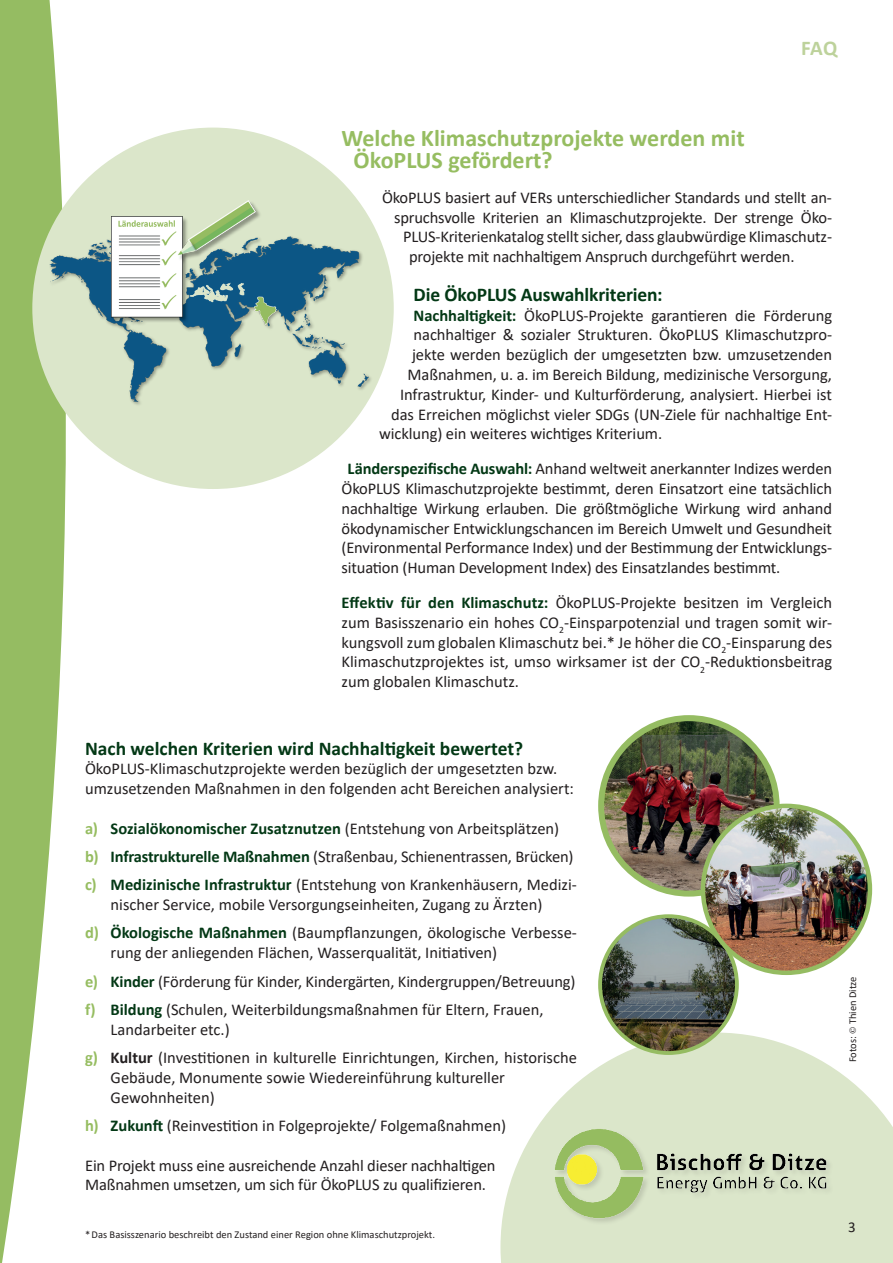
<style>
.page{position:relative;width:893px;height:1263px;background:#fff}
.page>*{position:absolute;margin:0;border:0;box-sizing:border-box;transform-origin:0 0}
.t1{font:700 24px/22.5px "Calibri";color:#96bd61}
.t2{font:700 21px "Calibri";color:#bdd29b}
.t3{font:700 19.5px "Calibri";letter-spacing:-.005em;color:#033815}
.t4{font:16.5px/19.8px "Calibri";letter-spacing:-.005em;color:#231f20}
.t5{font:15px "Calibri";color:#231f20}
.t6{font:10.5px "Calibri";color:#231f20}
.s1{font-weight:700;color:#033815}
.s2{font-weight:700;color:#96bd61}
.s3{font-weight:700}
.s4{font-family:"Minion Pro"}
</style>
<div class="page">
<svg style="left:0;top:0;width:105px;height:1263px"></svg>
<svg style="left:500px;top:1033px;width:393px;height:230px;fill:#dbe6ca"></svg>
<div style="left:554px;top:1128px;width:279px;height:97px;background:#dbe6ca"></div>
<img style="left:555px;top:1129px;width:272px;height:90px">
<div style="left:32px;top:128px;width:362px;height:361px;background:#dbe6ca;border-radius:50%"></div>
<img style="left:600px;top:918px;width:137px;height:134px">
<div style="left:598px;top:914px;width:141px;height:141px;border:4px solid #95bc62;border-radius:50%"></div>
<img style="left:601px;top:718px;width:176px;height:175px;border-radius:88px">
<div style="left:598px;top:715px;width:182px;height:181px;border:6px solid #95bc62;border-radius:50%"></div>
<img style="left:703px;top:806px;width:167px;height:167px;border-radius:83px">
<div style="left:701px;top:804px;width:171px;height:171px;border:4px solid #95bc62;border-radius:50%"></div>
<img style="left:47px;top:199px;width:327px;height:209px">
<p class="t2" style="left:801px;top:33px;width:38px">FAQ</p>
<h1 class="t1" style="left:354px;top:126px;width:393px;text-indent:-12px">Welche Klimaschutzprojekte werden mit<br>ÖkoPLUS gefördert?</h1>
<p class="t4" style="left:382px;top:187px;width:451px">ÖkoPLUS basiert auf VERs unterschiedlicher Standards und stellt an-</p>
<p class="t4" style="left:394px;top:207px;width:439px">spruchsvolle Kriterien an Klimaschutzprojekte. Der strenge Öko-</p>
<p class="t4" style="left:403px;top:227px;width:430px">PLUS-Kriterienkatalog stellt sicher, dass glaubwürdige Klimaschutz-</p>
<p class="t4" style="left:409px;top:246px;width:387px">projekte mit nachhaltigem Anspruch durchgeführt werden.</p>
<p class="t3" style="left:414px;top:280px;width:250px">Die ÖkoPLUS Auswahlkriterien:</p>
<p class="t4" style="left:414px;top:305px;width:420px"><span class="s1">Nachhaltigkeit:</span> ÖkoPLUS-Projekte garantieren die Förderung</p>
<p class="t4" style="left:414px;top:324px;width:420px">nachhaltiger &amp; sozialer Strukturen. ÖkoPLUS Klimaschutzpro-</p>
<p class="t4" style="left:412px;top:344px;width:421px">jekte werden bezüglich der umgesetzten bzw. umzusetzenden</p>
<p class="t4" style="left:408px;top:364px;width:426px">Maßnahmen, u. a. im Bereich Bildung, medizinische Versorgung,</p>
<p class="t4" style="left:400px;top:384px;width:433px">Infrastruktur, Kinder- und Kulturförderung, analysiert. Hierbei ist</p>
<p class="t4" style="left:391px;top:404px;width:442px">das Erreichen möglichst vieler SDGs (UN-Ziele für nachhaltige Ent-</p>
<p class="t4" style="left:379px;top:423px;width:285px">wicklung) ein weiteres wichtiges Kriterium.</p>
<p class="t4" style="left:342px;top:458px;width:492px;text-align:justify;text-indent:6px"><span class="s1">Länderspezifische Auswahl:</span> Anhand weltweit anerkannter Indizes werden ÖkoPLUS Klimaschutzprojekte bestimmt, deren Einsatzort eine tatsächlich nachhaltige Wirkung erlauben. Die größtmögliche Wirkung wird anhand ökodynamischer Entwicklungschancen im Bereich Umwelt und Gesundheit (Environmental Performance Index) und der Bestimmung der Entwicklungs&shy;situation (Human Development Index) des Einsatzlandes bestimmt.</p>
<p class="t4" style="left:342px;top:592px;width:492px;text-align:justify"><span class="s1">Effektiv für den Klimaschutz:</span> ÖkoPLUS-Projekte besitzen im Vergleich zum Basisszenario ein hohes CO<sub>2</sub>-Einsparpotenzial und tragen somit wir&shy;kungsvoll zum globalen Klimaschutz bei.* Je höher die CO<sub>2</sub>-Einsparung des Klimaschutzprojektes ist, umso wirksamer ist der CO<sub>2</sub>-Reduktionsbeitrag zum globalen Klimaschutz.</p>
<p class="t3" style="left:85px;top:734px;width:440px">Nach welchen Kriterien wird Nachhaltigkeit bewertet?</p>
<p class="t4" style="left:85px;top:758px;width:490px">ÖkoPLUS-Klimaschutzprojekte werden bezüglich der umgesetzten bzw. umzusetzenden Maßnahmen in den folgenden acht Bereichen analysiert:</p>
<p class="t4" style="left:85px;top:814px;width:493px;line-height:28.3px"><span class="s2">a)</span> <span class="s1">Sozialökonomischer Zusatznutzen</span> (Entstehung von Arbeitsplätzen) <span class="s2">b)</span> <span class="s1">Infrastrukturelle Maßnahmen</span> (Straßenbau, Schienentrassen, Brücken) <span class="s2">c)</span> <span class="s1">Medizinische Infrastruktur</span> (Entstehung von Krankenhäusern, Medizi-</p>
<p class="t4" style="left:85px;top:890px;width:493px;line-height:28.3px;text-align:center">nischer Service, mobile Versorgungseinheiten, Zugang zu Ärzten)<br><span class="s2">d)</span> <span class="s1">Ökologische Maßnahmen</span> (Baumpflanzungen, ökologische Verbesse-</p>
<p class="t4" style="left:85px;top:938px;width:492px;line-height:28.3px;text-indent:26px">rung der anliegenden Flächen, Wasserqualität, Initiativen)<br><span class="s2">e)</span> <span class="s1">Kinder</span> (Förderung für Kinder, Kindergärten, Kindergruppen/Betreuung) <span class="s2">f)</span> <span class="s1">Bildung</span> (Schulen, Weiterbildungsmaßnahmen für Eltern, Frauen,</p>
<p class="t4" style="left:85px;top:1014px;width:493px;line-height:28.3px;text-indent:26px">Landarbeiter etc.)<br><span class="s2">g)</span> <span class="s3">Kultur</span> (Investitionen in kulturelle Einrichtungen, Kirchen, historische</p>
<p class="t4" style="left:111px;top:1067px;width:396px">Gebäude, Monumente sowie Wiedereinführung kultureller<br>Gewohnheiten)</p>
<p class="t4" style="left:85px;top:1115px;width:422px"><span class="s2">h)</span> <span class="s1">Zukunft</span> (Reinvestition in Folgeprojekte/ Folgemaßnahmen)</p>
<p class="t4" style="left:85px;top:1155px;width:412px">Ein Projekt muss eine ausreichende Anzahl dieser nachhaltigen<br>Maßnahmen umsetzen, um sich für ÖkoPLUS zu qualifizieren.</p>
<p class="t6" style="left:85px;top:1227px;width:352px">*Das Basisszenario beschreibt den Zustand einer Region ohne Klimaschutzprojekt.</p>
<p class="t6" style="left:845px;top:1062px;width:87px;rotate:-90deg">Fotos: <span class="s4">©</span> Thien Ditze</p>
<p class="t5" style="left:848px;top:1217px;width:9px">3</p>
</div>
